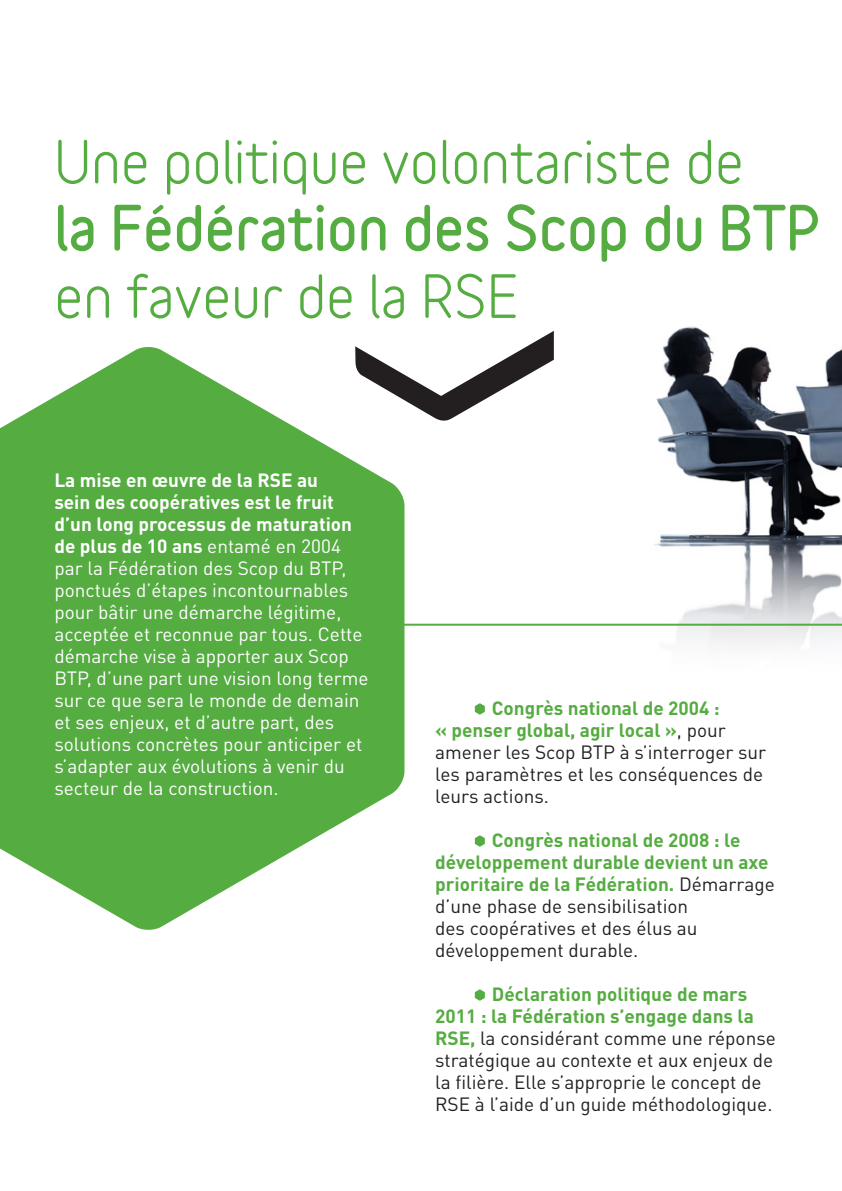
<style>
.page{position:relative;width:842px;height:1191px;background:#fff}
.page>*{position:absolute;margin:0;border:0;box-sizing:border-box;transform-origin:0 0}
.t1{font:700 56px/67.2px "Variable";color:#55ac41}
.Texte_courant{font:19px/22px "DINOT";color:#231f20}
.Texte_courant-2{font:19px/22px "DINOT";color:#fff}
.s1{font-weight:900}
.s2{font-weight:700}
.s3{font-weight:700;color:#55ac41}
</style>
<div class="page">
<svg style="left:0;top:347px;width:404px;height:583px;fill:#55ac41"></svg>
<img style="left:502px;top:326px;width:340px;height:319px">
<svg style="left:475px;top:703px;width:10px;height:11px"></svg>
<svg style="left:475px;top:835px;width:10px;height:11px"></svg>
<svg style="left:475px;top:989px;width:10px;height:11px"></svg>
<svg style="left:355px;top:331px;width:199px;height:90px"></svg>
<svg style="left:0;top:347px;width:32px;height:91px"></svg>
<hr style="left:397px;top:623px;width:445px;height:2px;background:#55ac41">
<p class="t1" style="left:54px;top:127px;width:767px">Une politique volontariste de<br><span class="s1">la Fédération des Scop du BTP </span>en faveur de la RSE</p>
<p class="Texte_courant-2" style="left:54px;top:469px;width:316px"><span class="s2">La mise en œuvre de la RSE au<br>sein des coopératives est le fruit d’un long processus de maturation de plus de 10 ans</span> entamé en 2004 par la Fédération des Scop du BTP, ponctués d’étapes incontournables pour bâtir une démarche légitime, acceptée et reconnue par tous. Cette démarche vise à apporter aux Scop BTP, d’une part une vision long terme sur ce que sera le monde de demain et ses enjeux, et d’autre part, des solutions concrètes pour anticiper et s’adapter aux évolutions à venir du secteur de la construction.</p>
<p class="Texte_courant" style="left:435px;top:696px;width:333px;text-indent:57px"><span class="s3">Congrès national de 2004 :<br>« penser global, agir local »</span>, pour amener les Scop BTP à s’interroger sur les paramètres et les conséquences de leurs actions.</p>
<p class="Texte_courant" style="left:435px;top:828px;width:341px;text-indent:57px"><span class="s3">Congrès national de 2008 : le développement durable devient un axe prioritaire de la Fédération.</span> Démarrage d’une phase de sensibilisation<br>des coopératives et des élus au développement durable.</p>
<p class="Texte_courant" style="left:435px;top:982px;width:342px;text-indent:57px"><span class="s3">Déclaration politique de mars 2011 : la Fédération s’engage dans la RSE,</span> la considérant comme une réponse stratégique au contexte et aux enjeux de la filière. Elle s’approprie le concept de RSE à l’aide d’un guide méthodologique.</p>
</div>
